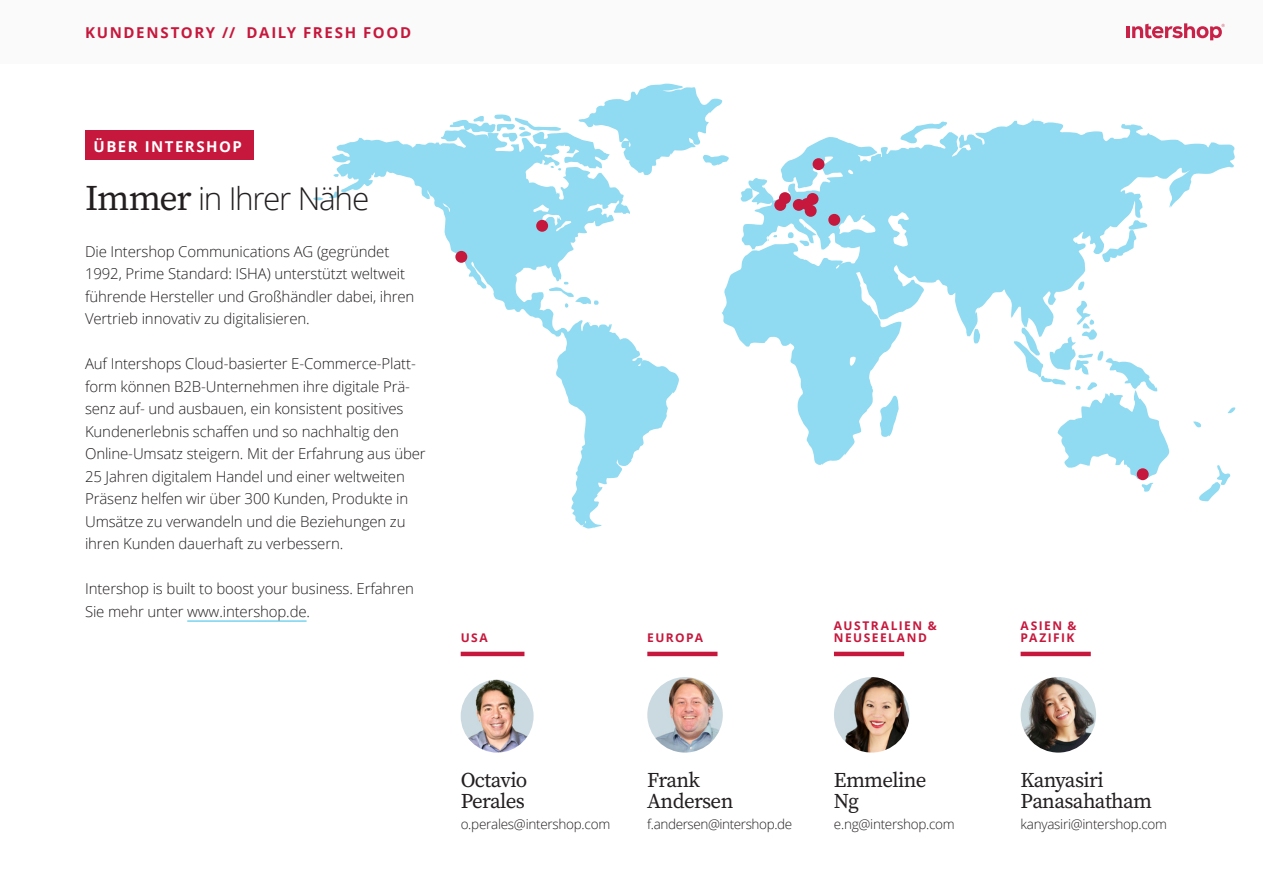
<style>
.page{position:relative;width:1263px;height:893px;background:#fff}
.page>*{position:absolute;margin:0;border:0;box-sizing:border-box;transform-origin:0 0}
.t1{font:300 31.5px "Open Sans";letter-spacing:-.04em;color:#231f20}
.t2{font:21px/21px "Source Serif Pro";letter-spacing:-.03em;color:#231f20}
.t3{font:300 15px/22.5px "Open Sans";letter-spacing:-.01em;color:#231f20}
.t4{font:700 15px "Open Sans";letter-spacing:.11em;color:#c6183d}
.t5{font:700 15px "Open Sans";letter-spacing:.1em;color:#fff}
.t6{font:300 13.5px "Open Sans";letter-spacing:-.02em;color:#231f20}
.t7{font:700 12px/12px "Open Sans";letter-spacing:.12em;color:#c6183d}
.s1{font-family:"Source Serif Variable";font-weight:400;font-size:36px}
</style>
<div class="page">
<svg style="left:313px;top:83px;width:923px;height:445px"></svg>
<div style="left:536px;top:220px;width:12px;height:12px;background:#c6183d;border-radius:50%"></div>
<div style="left:779px;top:192px;width:12px;height:12px;background:#c6183d;border-radius:50%"></div>
<div style="left:774px;top:199px;width:12px;height:12px;background:#c6183d;border-radius:50%"></div>
<div style="left:813px;top:158px;width:11px;height:12px;background:#c6183d;border-radius:50%"></div>
<div style="left:805px;top:205px;width:12px;height:12px;background:#c6183d;border-radius:50%"></div>
<div style="left:455px;top:251px;width:12px;height:12px;background:#c6183d;border-radius:50%"></div>
<div style="left:828px;top:214px;width:12px;height:12px;background:#c6183d;border-radius:50%"></div>
<div style="left:801px;top:198px;width:12px;height:12px;background:#c6183d;border-radius:50%"></div>
<div style="left:807px;top:193px;width:11px;height:12px;background:#c6183d;border-radius:50%"></div>
<div style="left:793px;top:199px;width:12px;height:12px;background:#c6183d;border-radius:50%"></div>
<div style="left:1137px;top:468px;width:12px;height:12px;background:#c6183d;border-radius:50%"></div>
<hr style="left:461px;top:652px;width:63px;height:4px;background:#c6183d">
<img style="left:461px;top:680px;width:73px;height:73px;border-radius:36px">
<hr style="left:647px;top:652px;width:70px;height:4px;background:#c6183d">
<img style="left:647px;top:677px;width:76px;height:76px;border-radius:38px">
<hr style="left:834px;top:652px;width:70px;height:4px;background:#c6183d">
<img style="left:834px;top:677px;width:75px;height:76px;border-radius:38px">
<hr style="left:1020px;top:652px;width:71px;height:4px;background:#c6183d">
<img style="left:1020px;top:677px;width:76px;height:76px;border-radius:38px">
<div style="left:85px;top:130px;width:168px;height:30px;background:#c6183d"></div>
<hr style="left:187px;top:621px;width:120px;height:1px;background:#36bee7">
<div style="left:0;top:0;width:1263px;height:64px;background:#fafafa"></div>
<hr style="left:1126px;top:26px;width:4px;height:12px;background:#c82249">
<svg style="left:1132px;top:23px;width:93px;height:17px"></svg>
<p class="t4" style="left:85px;top:22px;width:328px">KUNDENSTORY // DAILY FRESH FOOD</p>
<p class="t5" style="left:94px;top:136px;width:150px">ÜBER INTERSHOP</p>
<h1 class="t1" style="left:85px;top:177px;width:286px"><span class="s1">Immer</span> in Ihrer Nähe</h1>
<p class="t3" style="left:85px;top:239px;width:331px">Die Intershop Communications AG (gegründet 1992, Prime Standard: ISHA) unterstützt weltweit führende Hersteller und Großhändler dabei, ihren Vertrieb innovativ zu digitalisieren.</p>
<p class="t3" style="left:85px;top:352px;width:342px">Auf Intershops Cloud-basierter E-Commerce-Platt&shy;form können B2B-Unternehmen ihre digitale Prä&shy;senz auf- und ausbauen, ein konsistent positives Kundenerlebnis schaffen und so nachhaltig den Online-Umsatz steigern. Mit der Erfahrung aus über 25 Jahren digitalem Handel und einer weltweiten Präsenz helfen wir über 300 Kunden, Produkte in Umsätze zu verwandeln und die Beziehungen zu ihren Kunden dauerhaft zu verbessern.</p>
<p class="t3" style="left:85px;top:577px;width:330px">Intershop is built to boost your business. Erfahren<br>Sie mehr unter www.intershop.de.</p>
<p class="t7" style="left:461px;top:631px;width:29px">USA</p>
<p class="t7" style="left:647px;top:631px;width:57px">EUROPA</p>
<p class="t7" style="left:834px;top:619px;width:104px">AUSTRALIEN &amp;<br>NEUSEELAND</p>
<h2 class="t2" style="left:461px;top:770px;width:68px">Octavio<br>Perales</h2>
<p class="t6" style="left:461px;top:815px;width:151px">o.perales@intershop.com</p>
<h2 class="t2" style="left:647px;top:770px;width:88px">Frank<br>Andersen</h2>
<p class="t6" style="left:647px;top:815px;width:146px">f.andersen@intershop.de</p>
<h2 class="t2" style="left:834px;top:770px;width:94px">Emmeline<br>Ng</h2>
<p class="t6" style="left:834px;top:815px;width:122px">e.ng@intershop.com</p>
<p class="t7" style="left:1020px;top:619px;width:58px">ASIEN &amp;<br>PAZIFIK</p>
<h2 class="t2" style="left:1020px;top:770px;width:133px">Kanyasiri<br>Panasahatham</h2>
<p class="t6" style="left:1020px;top:815px;width:148px">kanyasiri@intershop.com</p>
</div>
